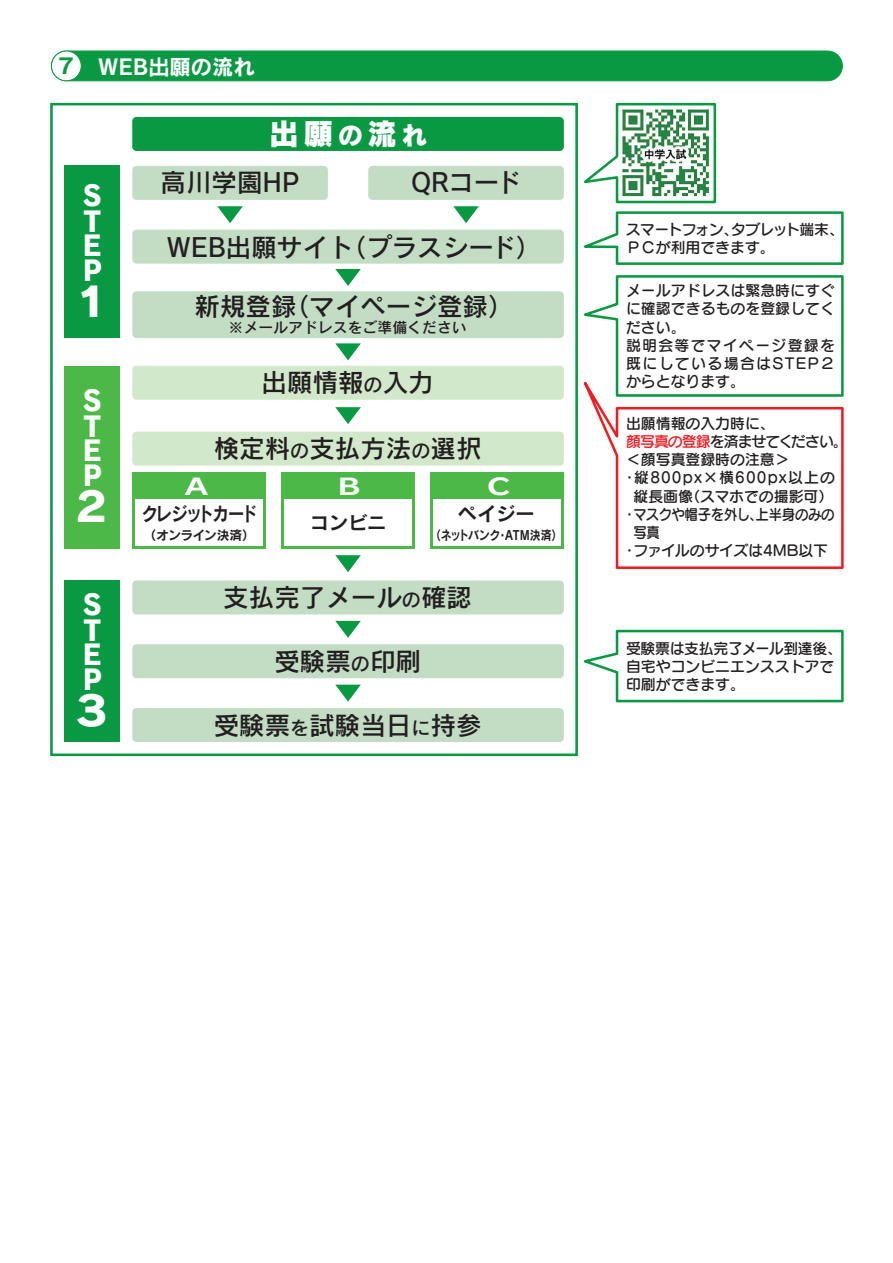
<style>
.page{position:relative;width:893px;height:1263px;background:#fff}
.page>*{position:absolute;margin:0;border:0;box-sizing:border-box;transform-origin:0 0}
.t1{font:40.35px "Rodin NTLG Pro EB";color:#fff}
.t2{font:29.7px "Rodin Pro N EB";color:#fff}
.t3{font:27.6px/24.9px "Rodin NTLG Pro EB";color:#fff;text-align:justify}
.t4{font:25.5px "Rodin Pro N DB";color:#231f20}
.t5{font:22.35px "Rodin Pro N B";color:#fff;scale:1.43 1}
.t6{font:21.3px "Rodin Pro N B";color:#fff}
.t7{font:19.2px "Rodin Pro N B";letter-spacing:-.09em;color:#231f20;scale:.85 1}
.t8{font:19.2px "Rodin Pro N B";letter-spacing:-.03em;color:#231f20}
.t9{font:14.85px/18px "Seurat Pro N DB";color:#231f20}
.t10{font:14.85px "Seurat Pro N DB";letter-spacing:.075em;color:#231f20}
.t11{font:14.85px "Seurat Pro N DB";letter-spacing:-.02em;color:#231f20}
.t12{font:14.85px "Seurat Pro N DB";letter-spacing:-.06em;color:#231f20}
.t13{font:14.85px "Rodin Pro N DB";color:#231f20}
.t14{font:14.85px "Seurat Pro N DB";color:#231f20;scale:.9 1}
.t15{font:12.75px "Rodin Pro N B";letter-spacing:-.005em;color:#231f20;scale:.85 1}
.t16{font:12.75px "Rodin Pro N B";letter-spacing:-.05em;color:#231f20}
.s1{color:#0a9943}
.s2{font-size:25.5px}
.s3{font-size:19.2px}
.s4{color:#ee1d23}
</style>
<div class="page">
<div style="left:51px;top:51px;width:791px;height:30px;background:#0a9943;border-radius:15px"></div>
<div style="left:51px;top:51px;width:792px;height:30px;border:1px solid #0a9943;border-radius:15px"></div>
<div style="left:51px;top:51px;width:30px;height:30px;background:#fff;border-radius:50%"></div>
<div style="left:51px;top:51px;width:30px;height:30px;border:1px solid #0a9943;border-radius:50%"></div>
<svg style="left:572px;top:102px;width:272px;height:163px"></svg>
<svg style="left:584px;top:275px;width:260px;height:72px"></svg>
<svg style="left:584px;top:347px;width:260px;height:222px"></svg>
<svg style="left:584px;top:629px;width:260px;height:74px"></svg>
<div style="left:50px;top:103px;width:528px;height:653px;border:3px solid #0a9943"></div>
<div style="left:64px;top:166px;width:56px;height:172px;background:#0a9943"></div>
<div style="left:64px;top:366px;width:56px;height:183px;background:#4cb848"></div>
<div style="left:64px;top:580px;width:56px;height:162px;background:#0a9943"></div>
<div style="left:132px;top:166px;width:196px;height:34px;background:#c2ddc4;border-radius:4px"></div>
<div style="left:132px;top:230px;width:432px;height:34px;background:#c2ddc4;border-radius:4px"></div>
<div style="left:132px;top:117px;width:432px;height:34px;background:#0a9943;border-radius:4px"></div>
<div style="left:132px;top:291px;width:432px;height:47px;background:#c2ddc4;border-radius:4px"></div>
<div style="left:132px;top:366px;width:432px;height:34px;background:#d2e8ca;border-radius:4px"></div>
<div style="left:132px;top:580px;width:432px;height:34px;background:#c2ddc4;border-radius:4px"></div>
<div style="left:132px;top:644px;width:432px;height:34px;background:#c2ddc4;border-radius:4px"></div>
<div style="left:132px;top:708px;width:432px;height:34px;background:#c2ddc4;border-radius:4px"></div>
<div style="left:132px;top:432px;width:432px;height:34px;background:#d2e8ca;border-radius:4px"></div>
<div style="left:132px;top:472px;width:134px;height:77px;background:#4cb848"></div>
<div style="left:135px;top:499px;width:128px;height:47px;background:#fff"></div>
<div style="left:281px;top:472px;width:134px;height:77px;background:#4cb848"></div>
<div style="left:284px;top:499px;width:128px;height:47px;background:#fff"></div>
<div style="left:430px;top:472px;width:134px;height:77px;background:#4cb848"></div>
<div style="left:433px;top:499px;width:128px;height:47px;background:#fff"></div>
<div style="left:368px;top:166px;width:196px;height:34px;background:#c2ddc4;border-radius:4px"></div>
<svg style="left:453px;top:206px;width:26px;height:17px"></svg>
<svg style="left:217px;top:206px;width:26px;height:17px"></svg>
<svg style="left:335px;top:269px;width:26px;height:17px"></svg>
<svg style="left:335px;top:343px;width:26px;height:17px"></svg>
<svg style="left:335px;top:407px;width:26px;height:17px"></svg>
<svg style="left:335px;top:555px;width:26px;height:17px"></svg>
<svg style="left:335px;top:621px;width:26px;height:17px"></svg>
<svg style="left:335px;top:685px;width:26px;height:17px"></svg>
<img style="left:620px;top:107px;width:91px;height:92px">
<h3 class="t6" style="left:55px;top:52px;width:201px"><span class="s1">７</span> WEB出願の流れ</h3>
<h2 class="t2" style="left:269px;top:113px;width:159px">出願<span class="s2">の</span>流<span class="s2">れ</span></h2>
<h3 class="t3" style="left:78px;top:182px;width:24px">ＳＴＥＰ</h3>
<h1 class="t1" style="left:72px;top:274px;width:27px">１</h1>
<h3 class="t3" style="left:78px;top:387px;width:24px">ＳＴＥＰ</h3>
<h1 class="t1" style="left:72px;top:479px;width:34px">２</h1>
<h3 class="t3" style="left:78px;top:591px;width:24px">ＳＴＥＰ</h3>
<h1 class="t1" style="left:72px;top:683px;width:35px">３</h1>
<h3 class="t4" style="left:161px;top:166px;width:144px">高川学園ＨＰ</h3>
<h3 class="t4" style="left:408px;top:166px;width:115px">ＱＲコード</h3>
<h3 class="t4" style="left:167px;top:230px;width:376px">WEB出願サイト（プラスシード）</h3>
<h3 class="t4" style="left:195px;top:290px;width:320px">新規登録（マイページ登録）</h3>
<p class="t13" style="left:229px;top:318px;width:240px">※メールアドレスをご準備ください</p>
<h3 class="t4" style="left:262px;top:366px;width:174px">出願情報<span class="s3">の</span>入力</h3>
<h3 class="t4" style="left:214px;top:432px;width:269px">検定料<span class="s3">の</span>支払方法<span class="s3">の</span>選択</h3>
<h3 class="t5" style="left:181px;top:471px;width:24px">Ａ</h3>
<h3 class="t5" style="left:333px;top:471px;width:24px">Ｂ</h3>
<h3 class="t5" style="left:483px;top:471px;width:24px">Ｃ</h3>
<p class="t8" style="left:310px;top:509px;width:78px">コンビニ</p>
<p class="t8" style="left:458px;top:501px;width:78px">ペイジー</p>
<p class="t15" style="left:430px;top:526px;width:157px">（ネットバンク・ATM決済）</p>
<p class="t7" style="left:141px;top:501px;width:138px">クレジットカード</p>
<p class="t16" style="left:143px;top:526px;width:113px">（オンライン決済）</p>
<h3 class="t4" style="left:223px;top:581px;width:250px">支払完了メール<span class="s3">の</span>確認</h3>
<h3 class="t4" style="left:274px;top:645px;width:148px">受験票<span class="s3">の</span>印刷</h3>
<h3 class="t4" style="left:214px;top:709px;width:269px">受験票<span class="s3">を</span>試験当日<span class="s3">に</span>持参</h3>
<p class="t9" style="left:626px;top:219px;width:220px">スマートフォン、タブレット端末、<br>ＰＣが利用できます。</p>
<p class="t9" style="left:626px;top:281px;width:211px">メールアドレスは緊急時にすぐに確認できるものを登録してください。<br>説明会等でマイページ登録を既にしている場合はＳＴＥＰ２からとなります。</p>
<p class="t9" style="left:626px;top:414px;width:150px">出願情報の入力時に、</p>
<p class="t12" style="left:626px;top:432px;width:223px"><span class="s4">顔写真の登録</span>を済ませてください。</p>
<p class="t9" style="left:626px;top:450px;width:165px">＜顔写真登録時の注意＞</p>
<p class="t10" style="left:622px;top:468px;width:214px">・縦800px×横600px以上の</p>
<p class="t9" style="left:633px;top:486px;width:201px">縦長画像（スマホでの撮影可）</p>
<p class="t11" style="left:622px;top:504px;width:214px">・マスクや帽子を外し、上半身のみの</p>
<p class="t14" style="left:633px;top:522px;width:31px">写真</p>
<p class="t9" style="left:622px;top:541px;width:207px">・ファイルのサイズは4MB以下</p>
<p class="t9" style="left:626px;top:639px;width:217px">受験票は支払完了メール到達後、自宅やコンビニエンスストアで印刷ができます。</p>
</div>
